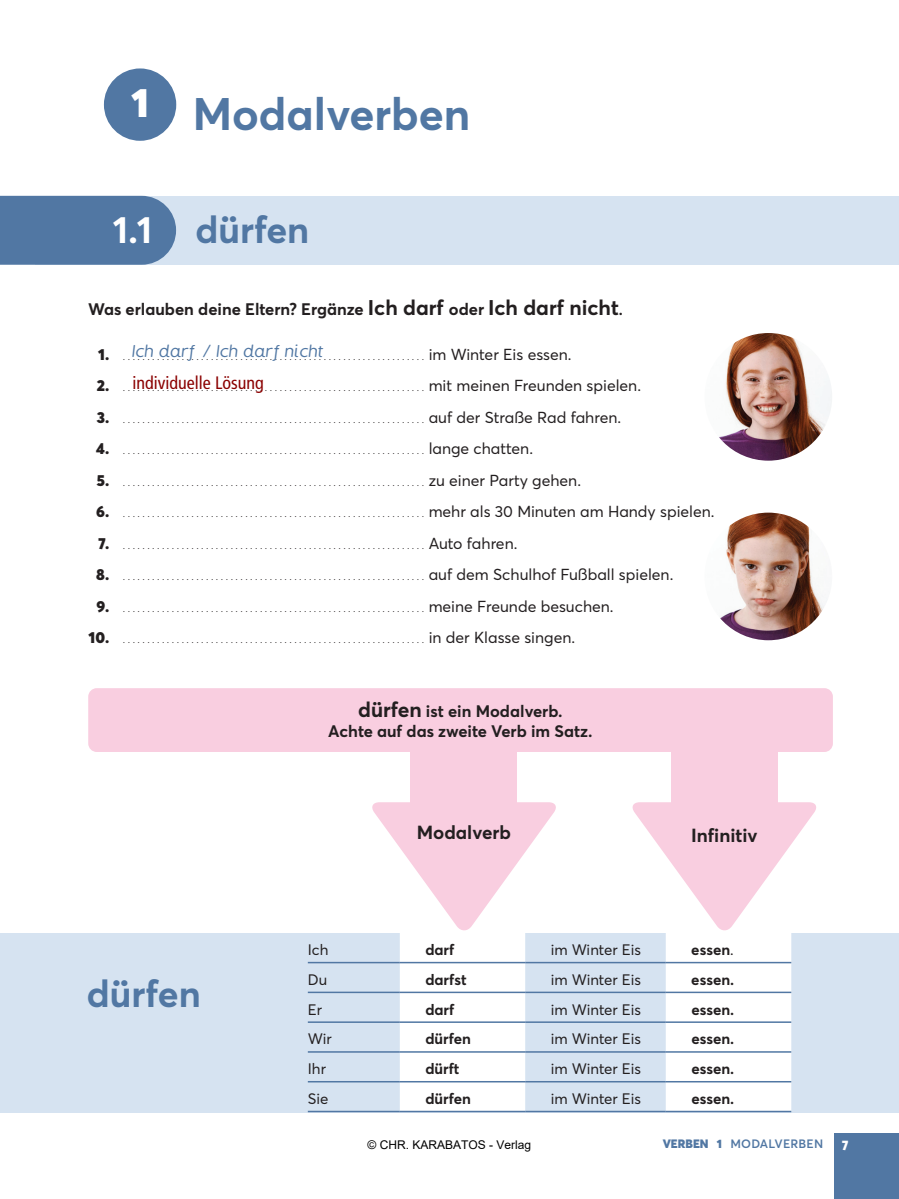
<style>
.page{position:relative;width:899px;height:1199px;background:#fff}
.page>*{position:absolute;margin:0;border:0;box-sizing:border-box;transform-origin:0 0}
.t1{font:700 45px "Averta Std";color:#5177a3}
.t2{font:900 40.5px "Averta Std";color:#fff}
.t3{font:700 37.5px "Averta Std";color:#5177a3}
.t4{font:700 18.75px "Averta Std";color:#231f20}
.t5{font:100 18px "Averta Std";color:#231f20}
.Lösungen{font:condensed 18px "Frutiger LT Std";color:#8b0202}
.t6{font:700 16.5px "Averta Std";color:#231f20}
.t7{font:italic 16.2px "B Preplay";color:#5177a3;scale:1.11 1}
.t8{font:15px "Averta Std";color:#231f20}
.t9{font:700 15px "Averta Std";color:#231f20}
.t10{font:900 13.5px "Averta Std";color:#fff}
.t11{font:12px "Arial";color:#000}
.t12{font:600 12px "Averta Std";letter-spacing:.015em;color:#5177a3}
.s1{color:#fff}
.s2{font-size:21px}
.s3{font-size:15px}
.s4{font-weight:900;font-size:15.75px}
.s5{font-weight:400;font-size:15.75px}
.s6{font-weight:400}
.s7{font-weight:900}
</style>
<div class="page">
<div style="left:833px;top:1133px;width:65px;height:65px;background:#5177a3"></div>
<svg style="left:372px;top:802px;width:184px;height:129px"></svg>
<svg style="left:632px;top:802px;width:184px;height:129px"></svg>
<div style="left:410px;top:702px;width:107px;height:104px;background:#f9cee0"></div>
<div style="left:671px;top:702px;width:106px;height:104px;background:#f9cee0"></div>
<div style="left:35px;top:196px;width:863px;height:69px;background:#d6e3f1"></div>
<div style="left:104px;top:68px;width:72px;height:73px;background:#5177a3;border-radius:50%"></div>
<div style="left:0;top:196px;width:176px;height:69px;background:#5177a3"></div>
<div style="left:88px;top:688px;width:744px;height:63px;background:#f9cee0;border-radius:9px"></div>
<div style="left:0;top:932px;width:898px;height:180px;background:#d6e3f1"></div>
<svg style="left:400px;top:932px;width:391px;height:178px;fill:#fff"></svg>
<hr style="left:308px;top:961px;width:92px;height:2px;background:#5177a3">
<hr style="left:400px;top:961px;width:125px;height:2px;background:#5177a3">
<hr style="left:525px;top:961px;width:140px;height:2px;background:#5177a3">
<hr style="left:665px;top:961px;width:126px;height:2px;background:#5177a3">
<hr style="left:308px;top:991px;width:92px;height:1px;background:#5177a3">
<hr style="left:400px;top:991px;width:125px;height:1px;background:#5177a3">
<hr style="left:525px;top:991px;width:140px;height:1px;background:#5177a3">
<hr style="left:665px;top:991px;width:126px;height:1px;background:#5177a3">
<hr style="left:308px;top:1021px;width:92px;height:1px;background:#5177a3">
<hr style="left:400px;top:1021px;width:125px;height:1px;background:#5177a3">
<hr style="left:525px;top:1021px;width:140px;height:1px;background:#5177a3">
<hr style="left:665px;top:1021px;width:126px;height:1px;background:#5177a3">
<hr style="left:308px;top:1051px;width:92px;height:1px;background:#5177a3">
<hr style="left:400px;top:1051px;width:125px;height:1px;background:#5177a3">
<hr style="left:525px;top:1051px;width:140px;height:1px;background:#5177a3">
<hr style="left:665px;top:1051px;width:126px;height:1px;background:#5177a3">
<hr style="left:308px;top:1080px;width:92px;height:2px;background:#5177a3">
<hr style="left:308px;top:1110px;width:92px;height:2px;background:#5177a3">
<hr style="left:400px;top:1080px;width:125px;height:2px;background:#5177a3">
<hr style="left:400px;top:1110px;width:125px;height:2px;background:#5177a3">
<hr style="left:525px;top:1080px;width:140px;height:2px;background:#5177a3">
<hr style="left:525px;top:1110px;width:140px;height:2px;background:#5177a3">
<hr style="left:665px;top:1080px;width:126px;height:2px;background:#5177a3">
<hr style="left:665px;top:1110px;width:126px;height:2px;background:#5177a3">
<img style="left:704px;top:512px;width:128px;height:128px;border-radius:64px">
<img style="left:704px;top:333px;width:128px;height:127px;border-radius:64px">
<p class="t2" style="left:132px;top:74px;width:19px">1</p>
<p class="t1" style="left:193px;top:82px;width:279px">Modalverben</p>
<p class="t3" style="left:113px;top:203px;width:198px"><span class="s1">1.1</span> dürfen</p>
<p class="t6" style="left:88px;top:297px;width:536px">Was erlauben deine Eltern? Ergänze <span class="s2">Ich darf</span> oder <span class="s2">Ich darf nicht</span><span class="s3">.</span></p>
<p class="t7" style="left:132px;top:340px;width:174px">Ich darf / Ich darf nicht</p>
<p class="Lösungen" style="left:132px;top:372px;width:133px">individuelle Lösung</p>
<p class="t5" style="left:98px;top:341px;width:475px"><span class="s4">1.</span> .............................................................. <span class="s5">im Winter Eis essen.</span></p>
<p class="t5" style="left:97px;top:372px;width:545px"><span class="s4">2.</span> .............................................................. <span class="s5">mit meinen Freunden spielen.</span></p>
<p class="t5" style="left:97px;top:404px;width:525px"><span class="s4">3.</span> .............................................................. <span class="s5">auf der Straße Rad fahren.</span></p>
<p class="t5" style="left:96px;top:435px;width:438px"><span class="s4">4.</span> .............................................................. <span class="s5">lange chatten.</span></p>
<p class="t5" style="left:97px;top:467px;width:485px"><span class="s4">5.</span> .............................................................. <span class="s5">zu einer Party gehen.</span></p>
<p class="t5" style="left:96px;top:498px;width:620px"><span class="s4">6.</span> .............................................................. <span class="s5">mehr als 30 Minuten am Handy spielen.</span></p>
<p class="t5" style="left:98px;top:530px;width:420px"><span class="s4">7.</span> .............................................................. <span class="s5">Auto fahren.</span></p>
<p class="t5" style="left:96px;top:561px;width:578px"><span class="s4">8.</span> .............................................................. <span class="s5">auf dem Schulhof Fußball spielen.</span></p>
<p class="t5" style="left:96px;top:593px;width:518px"><span class="s4">9.</span> .............................................................. <span class="s5">meine Freunde besuchen.</span></p>
<p class="t5" style="left:89px;top:624px;width:488px"><span class="s4">10.</span> .............................................................. <span class="s5">in der Klasse singen.</span></p>
<p class="t6" style="left:358px;top:699px;width:206px"><span class="s2">dürfen</span> ist ein Modalverb.</p>
<p class="t6" style="left:328px;top:719px;width:266px">Achte auf das zweite Verb im Satz.</p>
<p class="t3" style="left:87px;top:967px;width:115px">dürfen</p>
<p class="t4" style="left:417px;top:818px;width:96px">Modalverb</p>
<p class="t4" style="left:690px;top:821px;width:68px">Infinitiv</p>
<p class="t8" style="left:308px;top:938px;width:22px">Ιch</p>
<p class="t9" style="left:425px;top:938px;width:31px">darf</p>
<p class="t8" style="left:550px;top:938px;width:92px">im Winter Eis</p>
<p class="t9" style="left:691px;top:938px;width:44px">essen<span class="s6">.</span></p>
<p class="t8" style="left:308px;top:969px;width:21px">Du</p>
<p class="t9" style="left:425px;top:968px;width:43px">darfst</p>
<p class="t8" style="left:550px;top:969px;width:92px">im Winter Eis</p>
<p class="t9" style="left:691px;top:968px;width:44px">essen.</p>
<p class="t8" style="left:308px;top:998px;width:16px">Er</p>
<p class="t9" style="left:425px;top:998px;width:31px">darf</p>
<p class="t8" style="left:550px;top:998px;width:92px">im Winter Eis</p>
<p class="t9" style="left:691px;top:998px;width:44px">essen.</p>
<p class="t8" style="left:308px;top:1028px;width:25px">Wir</p>
<p class="t9" style="left:425px;top:1028px;width:47px">dürfen</p>
<p class="t8" style="left:550px;top:1028px;width:92px">im Winter Eis</p>
<p class="t9" style="left:691px;top:1028px;width:44px">essen.</p>
<p class="t8" style="left:308px;top:1058px;width:20px">Ihr</p>
<p class="t9" style="left:425px;top:1058px;width:36px">dürft</p>
<p class="t8" style="left:550px;top:1058px;width:92px">im Winter Eis</p>
<p class="t9" style="left:691px;top:1058px;width:44px">essen.</p>
<p class="t8" style="left:308px;top:1088px;width:22px">Sie</p>
<p class="t9" style="left:425px;top:1087px;width:47px">dürfen</p>
<p class="t8" style="left:550px;top:1088px;width:92px">im Winter Eis</p>
<p class="t9" style="left:691px;top:1087px;width:44px">essen.</p>
<p class="t11" style="left:367px;top:1136px;width:165px">© CHR. KARABATOS - Verlag</p>
<p class="t12" style="left:662px;top:1134px;width:162px"><span class="s7">VERBEN 1</span> ΜODALVERBEN</p>
<p class="t10" style="left:841px;top:1134px;width:8px">7</p>
</div>
